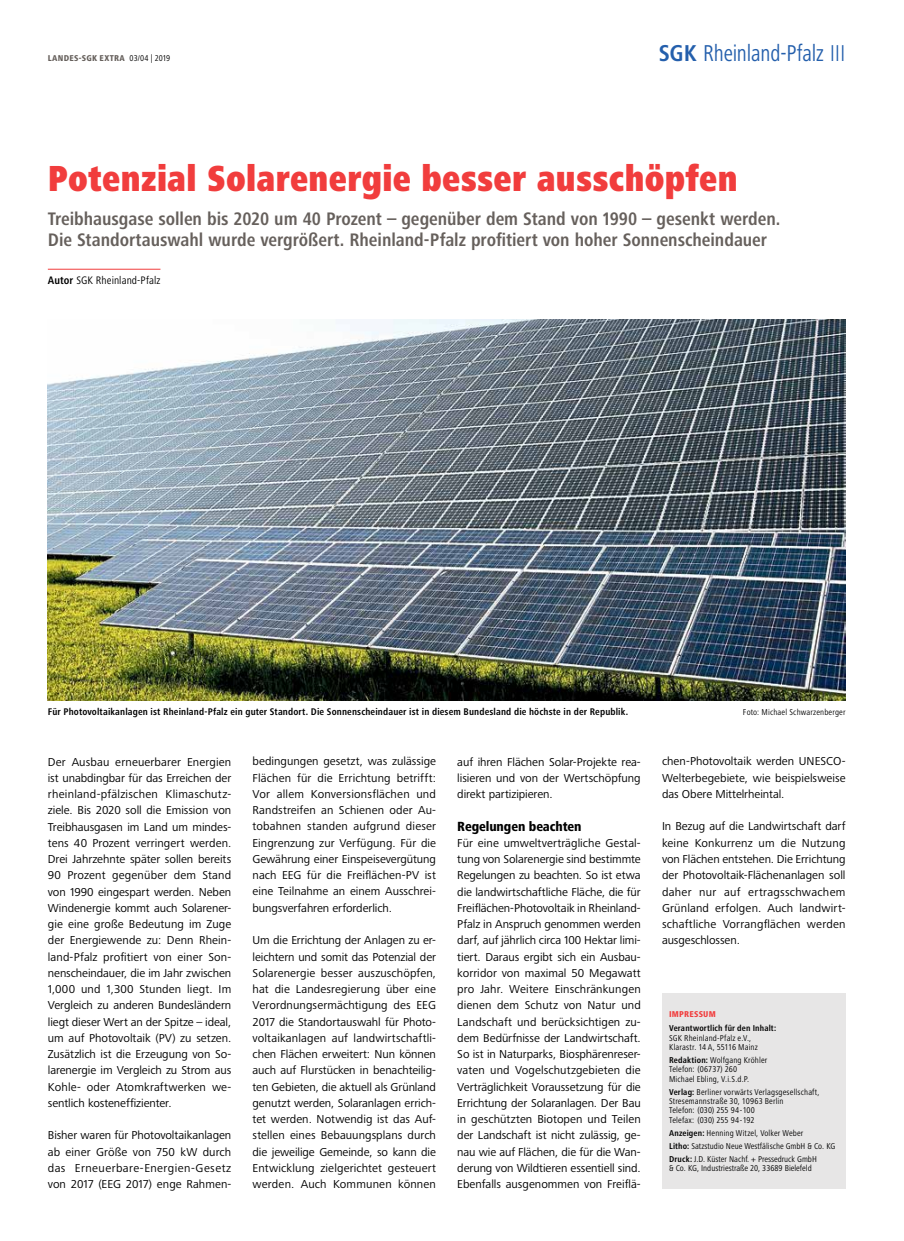
<style>
.page{position:relative;width:904px;height:1241px;background:#fff}
.page>*{position:absolute;margin:0;border:0;box-sizing:border-box;transform-origin:0 0}
.t1{font:900 condensed 37.5px "Frutiger Next Pro";letter-spacing:.01em;color:#f13d3d;scale:.92 1}
.t2{font:condensed 23.75px "Frutiger Next Pro";letter-spacing:-.01em;color:#245fac;scale:.92 1}
.t3{font:700 condensed 18.75px/21.2px "Frutiger Next Pro";letter-spacing:-.005em;color:#66605c}
.t4{font:800 condensed 13.75px "Frutiger Next Pro";letter-spacing:-.005em;color:#000}
.t5{font:11.88px/16.2px "Frutiger Next Pro";color:#000;text-align:justify}
.t6{font:condensed 11.25px "Frutiger Next Pro";letter-spacing:.01em;color:#000}
.t7{font:700 condensed 10px "Frutiger Next Pro";letter-spacing:.015em;color:#000}
.t8{font:condensed 8.75px/9.4px "Frutiger Next Pro";letter-spacing:.015em;color:#000}
.t9{font:700 condensed 8.75px "Frutiger Next Pro";letter-spacing:.015em;color:#000}
.t10{font:800 condensed 8.75px "Frutiger Next Pro";letter-spacing:.03em;color:#66605c}
.t11{font:800 condensed 8.75px "Frutiger Next Pro";letter-spacing:.025em;color:#f13d3d}
.s1{font-weight:400;color:#000}
.s2{font-weight:700}
.s3{font-weight:300}
</style>
<div class="page">
<hr style="left:48px;top:269px;width:112px;height:1px;background:#f13d3d">
<img style="left:48px;top:319px;width:797px;height:381px">
<div style="left:662px;top:992px;width:183px;height:195px;background:#e7e6e6"></div>
<p class="t10" style="left:48px;top:53px;width:124px">LANDES-SGK EXTRA <span class="s1">03/04 | 2019</span></p>
<h2 class="t2" style="left:658px;top:40px;width:204px"><span class="s2">SGK</span> Rheinland-Pfalz <span class="s3">III</span></h2>
<h1 class="t1" style="left:48px;top:157px;width:751px">Potenzial Solarenergie besser ausschöpfen</h1>
<h3 class="t3" style="left:48px;top:208px;width:734px">Treibhausgase sollen bis 2020 um 40 Prozent – gegenüber dem Stand von 1990 – gesenkt werden.<br>Die Standortauswahl wurde vergrößert. Rheinland-Pfalz profitiert von hoher Sonnenscheindauer</h3>
<p class="t6" style="left:48px;top:273px;width:114px"><span class="s2">Autor</span> SGK Rheinland-Pfalz</p>
<p class="t7" style="left:48px;top:706px;width:581px">Für Photovoltaikanlagen ist Rheinland-Pfalz ein guter Standort. Die Sonnenscheindauer ist in diesem Bundesland die höchste in der Republik.</p>
<p class="t8" style="left:743px;top:707px;width:104px">Foto: Michael Schwarzenberger</p>
<p class="t5" style="left:48px;top:753px;width:185px">Der Ausbau erneuerbarer Energien ist unabdingbar für das Erreichen der rheinland-pfälzischen Klimaschutz&shy;ziele. Bis 2020 soll die Emission von Treibhausgasen im Land um mindes&shy;tens 40 Prozent verringert werden.<br>Drei Jahrzehnte später sollen bereits 90 Prozent gegenüber dem Stand von 1990 eingespart werden. Neben Windenergie kommt auch Solarener&shy;gie eine große Bedeutung im Zuge der Energiewende zu: Denn Rhein&shy;land-Pfalz profitiert von einer Son&shy;nenscheindauer, die im Jahr zwischen 1,000 und 1,300 Stunden liegt. Im Vergleich zu anderen Bundesländern liegt dieser Wert an der Spitze – ideal, um auf Photovoltaik (PV) zu setzen.<br>Zusätzlich ist die Erzeugung von So&shy;larenergie im Vergleich zu Strom aus Kohle- oder Atomkraftwerken we&shy;sentlich kosteneffizienter.</p>
<p class="t5" style="left:48px;top:1127px;width:185px">Bisher waren für Photovoltaikanlagen ab einer Größe von 750 kW durch das Erneuerbare-Energien-Gesetz von 2017 (EEG 2017) enge Rahmen-</p>
<p class="t5" style="left:252px;top:753px;width:185px">bedingungen gesetzt, was zulässige Flächen für die Errichtung betrifft:<br>Vor allem Konversionsflächen und Randstreifen an Schienen oder Au&shy;tobahnen standen aufgrund dieser Eingrenzung zur Verfügung. Für die Gewährung einer Einspeisevergütung nach EEG für die Freiflächen-PV ist eine Teilnahme an einem Ausschrei&shy;bungsverfahren erforderlich.</p>
<p class="t5" style="left:252px;top:932px;width:185px">Um die Errichtung der Anlagen zu er&shy;leichtern und somit das Potenzial der Solarenergie besser auszuschöpfen, hat die Landesregierung über eine Verordnungsermächtigung des EEG 2017 die Standortauswahl für Photo&shy;voltaikanlagen auf landwirtschaftli&shy;chen Flächen erweitert: Nun können auch auf Flurstücken in benachteilig&shy;ten Gebieten, die aktuell als Grünland genutzt werden, Solaranlagen errich&shy;tet werden. Notwendig ist das Auf&shy;stellen eines Bebauungsplans durch die jeweilige Gemeinde, so kann die Entwicklung zielgerichtet gesteuert werden. Auch Kommunen können</p>
<p class="t5" style="left:457px;top:753px;width:185px">auf ihren Flächen Solar-Projekte rea&shy;lisieren und von der Wertschöpfung direkt partizipieren.</p>
<p class="t4" style="left:457px;top:818px;width:126px">Regelungen beachten</p>
<p class="t5" style="left:457px;top:834px;width:185px">Für eine umweltverträgliche Gestal&shy;tung von Solarenergie sind bestimmte Regelungen zu beachten. So ist etwa die landwirtschaftliche Fläche, die für Freiflächen-Photovoltaik in Rheinland-Pfalz in Anspruch genommen werden darf, auf jährlich circa 100 Hektar limi&shy;tiert. Daraus ergibt sich ein Ausbau&shy;korridor von maximal 50 Megawatt pro Jahr. Weitere Einschränkungen dienen dem Schutz von Natur und Landschaft und berücksichtigen zu&shy;dem Bedürfnisse der Landwirtschaft.<br>So ist in Naturparks, Biosphärenreser&shy;vaten und Vogelschutzgebieten die Verträglichkeit Voraussetzung für die Errichtung der Solaranlagen. Der Bau in geschützten Biotopen und Teilen der Landschaft ist nicht zulässig, ge&shy;nau wie auf Flächen, die für die Wan&shy;derung von Wildtieren essentiell sind.<br>Ebenfalls ausgenommen von Freiflä-</p>
<p class="t5" style="left:662px;top:753px;width:185px">chen-Photovoltaik werden UNESCO-Welterbegebiete, wie beispielsweise das Obere Mittelrheintal.</p>
<p class="t5" style="left:662px;top:818px;width:185px">In Bezug auf die Landwirtschaft darf keine Konkurrenz um die Nutzung von Flächen entstehen. Die Errichtung der Photovoltaik-Flächenanlagen soll daher nur auf ertragsschwachem Grünland erfolgen. Auch landwirt&shy;schaftliche Vorrangflächen werden ausgeschlossen.</p>
<p class="t11" style="left:669px;top:1008px;width:48px">IMPRESSUM</p>
<p class="t9" style="left:669px;top:1023px;width:108px">Verantwortlich für den Inhalt:</p>
<p class="t8" style="left:669px;top:1032px;width:90px">SGK Rheinland-Pfalz e.V.,<br>Klarastr. 14 A, 55116 Mainz</p>
<p class="t8" style="left:669px;top:1055px;width:100px"><span class="s2">Redaktion:</span> Wolfgang Kröhler<br>Telefon: (06737) 260<br>Michael Ebling, V.i.S.d.P.</p>
<p class="t8" style="left:669px;top:1086px;width:152px"><span class="s2">Verlag:</span> Berliner vorwärts Verlagsgesellschaft, Stresemannstraße 30, 10963 Berlin<br>Telefon: (030) 255 94-100<br>Telefax: (030) 255 94-192</p>
<p class="t8" style="left:669px;top:1126px;width:168px;line-height:12.9px"><span class="s2">Anzeigen:</span> Henning Witzel, Volker Weber<br><span class="s2">Litho:</span> Satzstudio Neue Westfälische GmbH &amp; Co. KG<br><span class="s2">Druck:</span> J.D. Küster Nachf. + Pressedruck GmbH</p>
<p class="t8" style="left:669px;top:1163px;width:144px">&amp; Co. KG, Industriestraße 20, 33689 Bielefeld</p>
</div>
